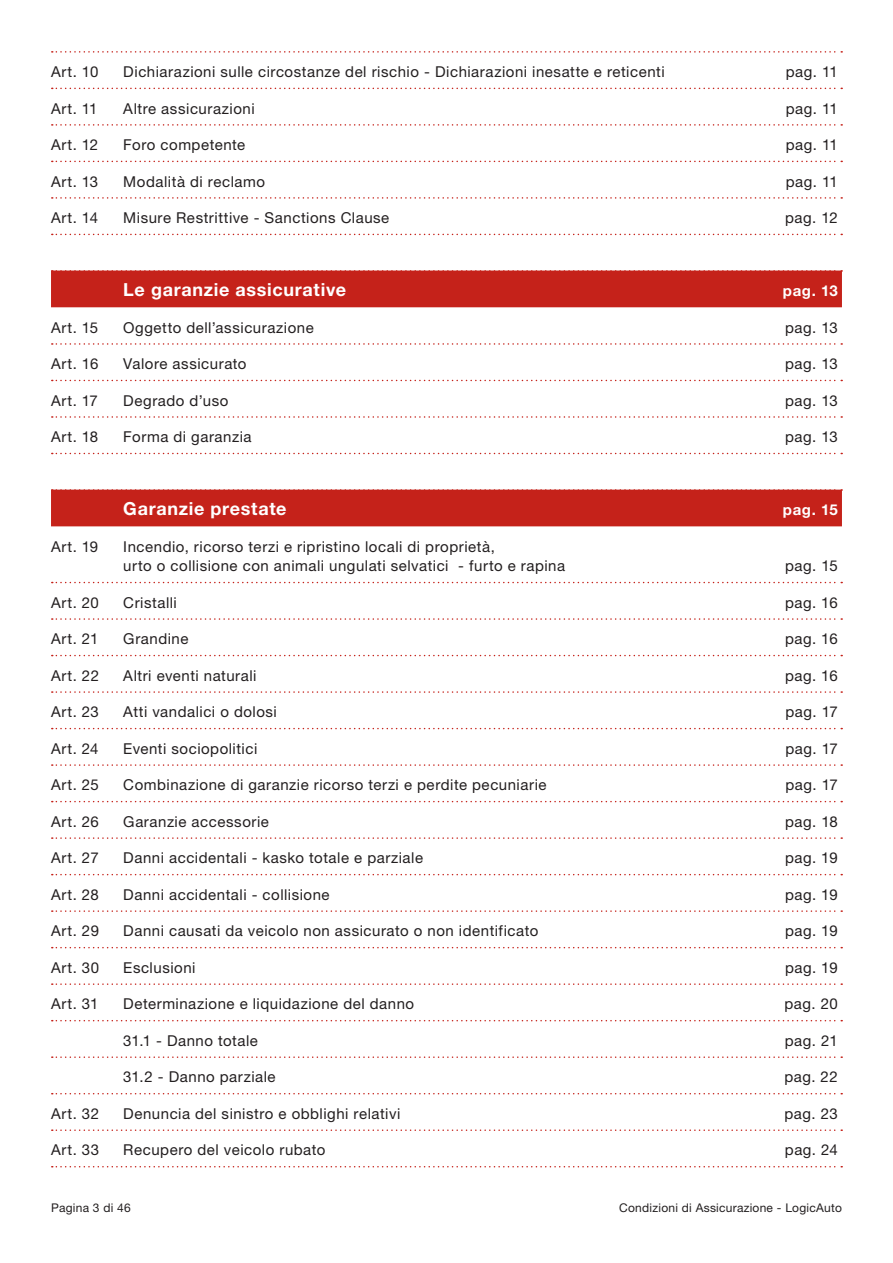
<style>
.page{position:relative;width:893px;height:1263px;background:#fff}
.page>*{position:absolute;margin:0;border:0;box-sizing:border-box;transform-origin:0 0}
.Indice_Testi{font:700 18px "Helvetica Neue LT Std";letter-spacing:.04em;color:#fff}
.Indice_Testi-2{font:15px/19.5px "Helvetica Neue LT Std";letter-spacing:.035em;color:#231f20}
.Indice_Testi-3{font:700 15px "Helvetica Neue LT Std";letter-spacing:.04em;color:#fff}
.t1{font:12px "Helvetica Neue LT Std";letter-spacing:.02em;color:#231f20}
</style>
<div class="page">
<svg style="left:52px;top:51px;width:790px;height:2px"></svg>
<svg style="left:52px;top:88px;width:790px;height:1px"></svg>
<svg style="left:52px;top:124px;width:790px;height:2px"></svg>
<svg style="left:52px;top:161px;width:790px;height:1px"></svg>
<svg style="left:52px;top:197px;width:790px;height:2px"></svg>
<svg style="left:52px;top:234px;width:790px;height:1px"></svg>
<svg style="left:52px;top:270px;width:790px;height:1px"></svg>
<div style="left:51px;top:271px;width:791px;height:36px;background:#c5221a"></div>
<svg style="left:52px;top:343px;width:790px;height:2px"></svg>
<svg style="left:52px;top:380px;width:790px;height:1px"></svg>
<svg style="left:52px;top:416px;width:790px;height:2px"></svg>
<svg style="left:52px;top:453px;width:790px;height:1px"></svg>
<svg style="left:52px;top:489px;width:790px;height:1px"></svg>
<div style="left:51px;top:490px;width:791px;height:36px;background:#c5221a"></div>
<svg style="left:52px;top:582px;width:790px;height:1px"></svg>
<svg style="left:52px;top:618px;width:790px;height:2px"></svg>
<svg style="left:52px;top:655px;width:790px;height:1px"></svg>
<svg style="left:52px;top:691px;width:790px;height:2px"></svg>
<svg style="left:52px;top:728px;width:790px;height:1px"></svg>
<svg style="left:52px;top:764px;width:790px;height:2px"></svg>
<svg style="left:52px;top:801px;width:790px;height:1px"></svg>
<svg style="left:52px;top:837px;width:790px;height:2px"></svg>
<svg style="left:52px;top:874px;width:790px;height:1px"></svg>
<svg style="left:52px;top:910px;width:790px;height:2px"></svg>
<svg style="left:52px;top:947px;width:790px;height:1px"></svg>
<svg style="left:52px;top:983px;width:790px;height:2px"></svg>
<svg style="left:52px;top:1020px;width:790px;height:1px"></svg>
<svg style="left:52px;top:1056px;width:790px;height:2px"></svg>
<svg style="left:52px;top:1093px;width:790px;height:1px"></svg>
<svg style="left:52px;top:1129px;width:790px;height:2px"></svg>
<svg style="left:52px;top:1166px;width:790px;height:1px"></svg>
<p class="Indice_Testi-2" style="left:51px;top:62px;width:49px">Art. 10</p>
<p class="Indice_Testi-2" style="left:123px;top:62px;width:543px">Dichiarazioni sulle circostanze del rischio - Dichiarazioni inesatte e reticenti</p>
<p class="Indice_Testi-2" style="left:786px;top:62px;width:53px">pag. 11</p>
<p class="Indice_Testi-2" style="left:51px;top:98px;width:48px">Art. 11</p>
<p class="Indice_Testi-2" style="left:123px;top:98px;width:133px">Altre assicurazioni</p>
<p class="Indice_Testi-2" style="left:786px;top:98px;width:53px">pag. 11</p>
<p class="Indice_Testi-2" style="left:51px;top:135px;width:49px">Art. 12</p>
<p class="Indice_Testi-2" style="left:123px;top:135px;width:123px">Foro competente</p>
<p class="Indice_Testi-2" style="left:786px;top:135px;width:53px">pag. 11</p>
<p class="Indice_Testi-2" style="left:51px;top:171px;width:49px">Art. 13</p>
<p class="Indice_Testi-2" style="left:123px;top:171px;width:143px">Modalità di reclamo</p>
<p class="Indice_Testi-2" style="left:786px;top:171px;width:53px">pag. 11</p>
<p class="Indice_Testi-2" style="left:51px;top:208px;width:49px">Art. 14</p>
<p class="Indice_Testi-2" style="left:123px;top:208px;width:268px">Misure Restrittive - Sanctions Clause</p>
<p class="Indice_Testi-2" style="left:785px;top:208px;width:54px">pag. 12</p>
<p class="Indice_Testi" style="left:123px;top:278px;width:224px">Le garanzie assicurative</p>
<p class="Indice_Testi-3" style="left:783px;top:281px;width:56px">pag. 13</p>
<p class="Indice_Testi-2" style="left:51px;top:317px;width:49px">Art. 15</p>
<p class="Indice_Testi-2" style="left:123px;top:317px;width:192px">Oggetto dell’assicurazione</p>
<p class="Indice_Testi-2" style="left:785px;top:317px;width:54px">pag. 13</p>
<p class="Indice_Testi-2" style="left:51px;top:354px;width:49px">Art. 16</p>
<p class="Indice_Testi-2" style="left:123px;top:354px;width:125px">Valore assicurato</p>
<p class="Indice_Testi-2" style="left:785px;top:354px;width:54px">pag. 13</p>
<p class="Indice_Testi-2" style="left:51px;top:390px;width:48px">Art. 17</p>
<p class="Indice_Testi-2" style="left:123px;top:390px;width:107px">Degrado d’uso</p>
<p class="Indice_Testi-2" style="left:785px;top:390px;width:54px">pag. 13</p>
<p class="Indice_Testi-2" style="left:51px;top:427px;width:49px">Art. 18</p>
<p class="Indice_Testi-2" style="left:123px;top:427px;width:130px">Forma di garanzia</p>
<p class="Indice_Testi-2" style="left:785px;top:427px;width:54px">pag. 13</p>
<p class="Indice_Testi" style="left:123px;top:498px;width:165px">Garanzie prestate</p>
<p class="Indice_Testi-3" style="left:783px;top:500px;width:56px">pag. 15</p>
<p class="Indice_Testi-2" style="left:51px;top:536px;width:49px">Art. 19</p>
<p class="Indice_Testi-2" style="left:123px;top:536px;width:443px">Incendio, ricorso terzi e ripristino locali di proprietà,<br>urto o collisione con animali ungulati selvatici - furto e rapina</p>
<p class="Indice_Testi-2" style="left:785px;top:556px;width:54px">pag. 15</p>
<p class="Indice_Testi-2" style="left:51px;top:592px;width:49px">Art. 20</p>
<p class="Indice_Testi-2" style="left:123px;top:592px;width:55px">Cristalli</p>
<p class="Indice_Testi-2" style="left:785px;top:592px;width:54px">pag. 16</p>
<p class="Indice_Testi-2" style="left:51px;top:629px;width:49px">Art. 21</p>
<p class="Indice_Testi-2" style="left:123px;top:629px;width:67px">Grandine</p>
<p class="Indice_Testi-2" style="left:785px;top:629px;width:54px">pag. 16</p>
<p class="Indice_Testi-2" style="left:51px;top:665px;width:50px">Art. 22</p>
<p class="Indice_Testi-2" style="left:123px;top:665px;width:135px">Altri eventi naturali</p>
<p class="Indice_Testi-2" style="left:785px;top:665px;width:54px">pag. 16</p>
<p class="Indice_Testi-2" style="left:51px;top:702px;width:49px">Art. 23</p>
<p class="Indice_Testi-2" style="left:123px;top:702px;width:155px">Atti vandalici o dolosi</p>
<p class="Indice_Testi-2" style="left:785px;top:702px;width:54px">pag. 17</p>
<p class="Indice_Testi-2" style="left:51px;top:738px;width:49px">Art. 24</p>
<p class="Indice_Testi-2" style="left:123px;top:738px;width:136px">Eventi sociopolitici</p>
<p class="Indice_Testi-2" style="left:785px;top:738px;width:54px">pag. 17</p>
<p class="Indice_Testi-2" style="left:51px;top:775px;width:49px">Art. 25</p>
<p class="Indice_Testi-2" style="left:123px;top:775px;width:425px">Combinazione di garanzie ricorso terzi e perdite pecuniarie</p>
<p class="Indice_Testi-2" style="left:785px;top:775px;width:54px">pag. 17</p>
<p class="Indice_Testi-2" style="left:51px;top:811px;width:49px">Art. 26</p>
<p class="Indice_Testi-2" style="left:123px;top:811px;width:147px">Garanzie accessorie</p>
<p class="Indice_Testi-2" style="left:785px;top:811px;width:54px">pag. 18</p>
<p class="Indice_Testi-2" style="left:51px;top:848px;width:49px">Art. 27</p>
<p class="Indice_Testi-2" style="left:123px;top:848px;width:301px">Danni accidentali - kasko totale e parziale</p>
<p class="Indice_Testi-2" style="left:785px;top:848px;width:54px">pag. 19</p>
<p class="Indice_Testi-2" style="left:51px;top:884px;width:49px">Art. 28</p>
<p class="Indice_Testi-2" style="left:123px;top:884px;width:208px">Danni accidentali - collisione</p>
<p class="Indice_Testi-2" style="left:785px;top:884px;width:54px">pag. 19</p>
<p class="Indice_Testi-2" style="left:51px;top:921px;width:49px">Art. 29</p>
<p class="Indice_Testi-2" style="left:123px;top:921px;width:416px">Danni causati da veicolo non assicurato o non identificato</p>
<p class="Indice_Testi-2" style="left:785px;top:921px;width:54px">pag. 19</p>
<p class="Indice_Testi-2" style="left:51px;top:957px;width:50px">Art. 30</p>
<p class="Indice_Testi-2" style="left:123px;top:957px;width:74px">Esclusioni</p>
<p class="Indice_Testi-2" style="left:785px;top:957px;width:54px">pag. 19</p>
<p class="Indice_Testi-2" style="left:51px;top:994px;width:49px">Art. 31</p>
<p class="Indice_Testi-2" style="left:123px;top:994px;width:292px">Determinazione e liquidazione del danno</p>
<p class="Indice_Testi-2" style="left:784px;top:994px;width:55px">pag. 20</p>
<p class="Indice_Testi-2" style="left:123px;top:1030px;width:136px">31.1 - Danno totale</p>
<p class="Indice_Testi-2" style="left:785px;top:1030px;width:54px">pag. 21</p>
<p class="Indice_Testi-2" style="left:123px;top:1067px;width:154px">31.2 - Danno parziale</p>
<p class="Indice_Testi-2" style="left:784px;top:1067px;width:55px">pag. 22</p>
<p class="Indice_Testi-2" style="left:51px;top:1103px;width:50px">Art. 32</p>
<p class="Indice_Testi-2" style="left:123px;top:1103px;width:278px">Denuncia del sinistro e obblighi relativi</p>
<p class="Indice_Testi-2" style="left:784px;top:1103px;width:55px">pag. 23</p>
<p class="Indice_Testi-2" style="left:51px;top:1140px;width:50px">Art. 33</p>
<p class="Indice_Testi-2" style="left:123px;top:1140px;width:204px">Recupero del veicolo rubato</p>
<p class="Indice_Testi-2" style="left:785px;top:1140px;width:54px">pag. 24</p>
<p class="t1" style="left:51px;top:1200px;width:81px">Pagina 3 di 46</p>
<p class="t1" style="left:619px;top:1200px;width:224px">Condizioni di Assicurazione - LogicAuto</p>
</div>
